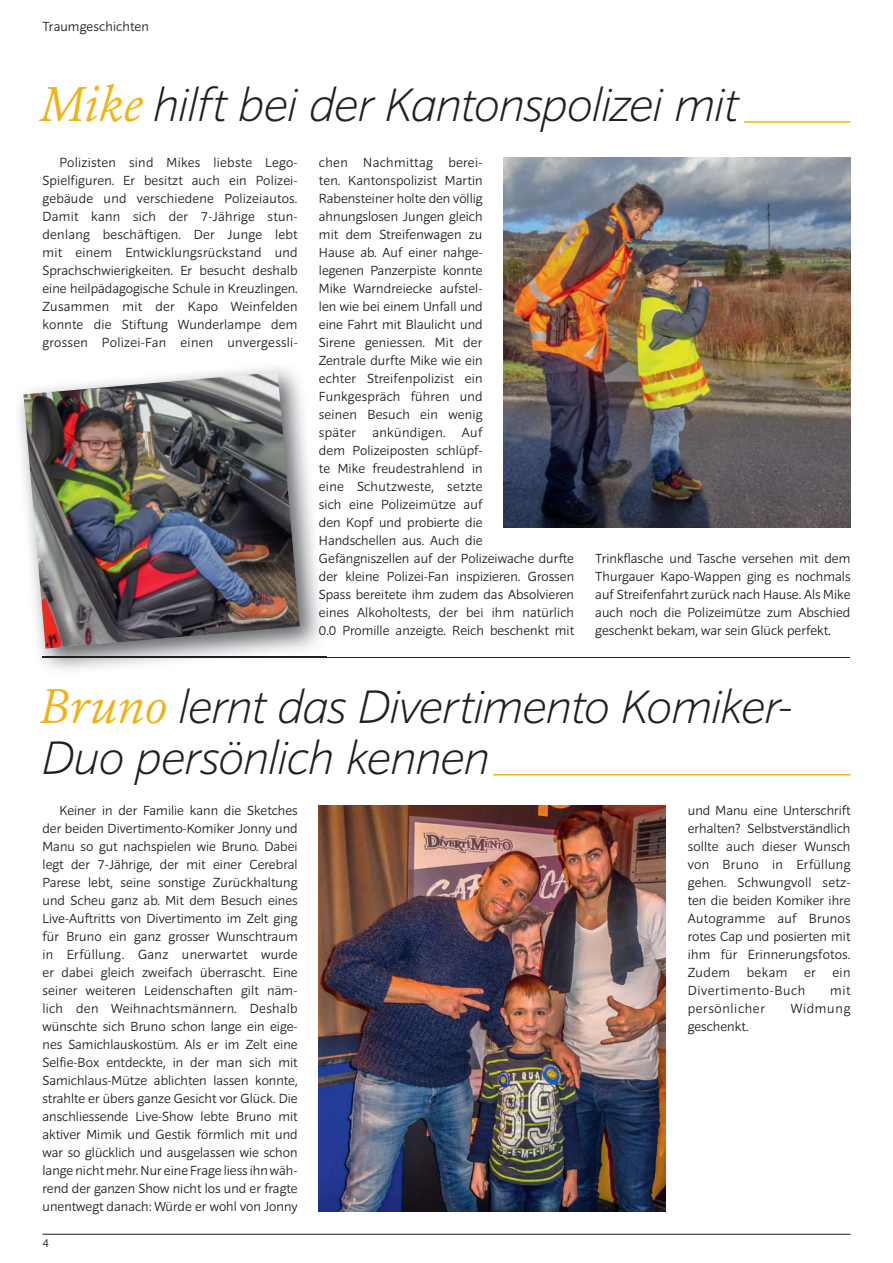
<style>
.page{position:relative;width:893px;height:1263px;background:#fff}
.page>*{position:absolute;margin:0;border:0;box-sizing:border-box;transform-origin:0 0}
.t1{font:italic 200 48px/51px "Sonus";letter-spacing:-.02em;color:#231f20}
.t2{font:300 13.5px/18px "Sonus";letter-spacing:.005em;color:#231f20;text-align:justify}
.t3{font:300 13.5px "Sonus";letter-spacing:.045em;color:#231f20}
.t4{font:300 12px "Sonus";color:#231f20}
.s1{font-family:"Erato";font-weight:300;color:#f0b316}
</style>
<div class="page">
<img style="left:504px;top:157px;width:346px;height:370px">
<hr style="left:43px;top:1234px;width:807px;height:1px;background:#231f20">
<hr style="left:744px;top:121px;width:106px;height:2px;background:#f0b316">
<hr style="left:43px;top:657px;width:807px;height:1px;background:#231f20">
<hr style="left:493px;top:774px;width:357px;height:1px;background:#f0b316">
<img style="left:19px;top:368px;width:307px;height:302px">
<img style="left:43px;top:657px;width:283px;height:1px">
<img style="left:23px;top:372px;width:277px;height:277px">
<img style="left:319px;top:805px;width:346px;height:407px">
<p class="t2" style="left:43px;top:17px;width:108px">Traumgeschichten</p>
<h1 class="t1" style="left:40px;top:79px;width:700px"><span class="s1">Mike</span> hilft bei der Kantonspolizei mit</h1>
<p class="t2" style="left:43px;top:153px;width:257px;text-indent:17px">Polizisten sind Mikes liebste Lego-Spielfiguren. Er besitzt auch ein Polizei&shy;gebäude und verschiedene Polizeiautos.<br>Damit kann sich der 7-Jährige stun&shy;denlang beschäftigen. Der Junge lebt mit einem Entwicklungsrückstand und Sprachschwierigkeiten. Er besucht deshalb eine heilpädagogische Schule in Kreuzlingen.<br>Zusammen mit der Kapo Weinfelden konnte die Stiftung Wunderlampe dem grossen Polizei-Fan einen unvergessli-</p>
<p class="t2" style="left:319px;top:153px;width:257px;text-align:left">chen Nachmittag berei-<br>ten. Kantonspolizist Martin<br>Rabensteiner holte den völlig<br>ahnungslosen Jungen gleich<br>mit dem Streifenwagen zu<br>Hause ab. Auf einer nahge-<br>legenen Panzerpiste konnte<br>Mike Warndreiecke aufstel-<br>len wie bei einem Unfall und<br>eine Fahrt mit Blaulicht und<br>Sirene geniessen. Mit der<br>Zentrale durfte Mike wie ein<br>echter Streifenpolizist ein<br>Funkgespräch führen und<br>seinen Besuch ein wenig<br>später ankündigen. Auf<br>dem Polizeiposten schlüpf-<br>te Mike freudestrahlend in<br>eine Schutzweste, setzte<br>sich eine Polizeimütze auf<br>den Kopf und probierte die<br>Handschellen aus. Auch die<br>Gefängniszellen auf der Polizeiwache durfte der kleine Polizei-Fan inspizieren. Grossen<br>Spass bereitete ihm zudem das Absolvieren eines Alkoholtests, der bei ihm natürlich<br>0.0 Promille anzeigte. Reich beschenkt mit</p>
<p class="t2" style="left:595px;top:549px;width:257px">Trinkflasche und Tasche versehen mit dem Thurgauer Kapo-Wappen ging es nochmals auf Streifenfahrt zurück nach Hause. Als Mike auch noch die Polizeimütze zum Abschied geschenkt bekam, war sein Glück perfekt.</p>
<h1 class="t1" style="left:39px;top:681px;width:754px"><span class="s1">Bruno</span> lernt das Divertimento Komiker-<br>Duo persönlich kennen</h1>
<p class="t2" style="left:43px;top:801px;width:257px;text-indent:17px">Keiner in der Familie kann die Sketches der beiden Divertimento-Komiker Jonny und Manu so gut nachspielen wie Bruno. Dabei legt der 7-Jährige, der mit einer Cerebral Parese lebt, seine sonstige Zurückhaltung und Scheu ganz ab. Mit dem Besuch eines Live-Auftritts von Divertimento im Zelt ging für Bruno ein ganz grosser Wunschtraum in Erfüllung. Ganz unerwartet wurde er dabei gleich zweifach überrascht. Eine seiner weiteren Leidenschaften gilt näm&shy;lich den Weihnachtsmännern. Deshalb wünschte sich Bruno schon lange ein eige&shy;nes Samichlauskostüm. Als er im Zelt eine Selfie-Box entdeckte, in der man sich mit Samichlaus-Mütze ablichten lassen konnte, strahlte er übers ganze Gesicht vor Glück. Die anschliessende Live-Show lebte Bruno mit aktiver Mimik und Gestik förmlich mit und war so glücklich und ausgelassen wie schon lange nicht mehr. Nur eine Frage liess ihn wäh&shy;rend der ganzen Show nicht los und er fragte unentwegt danach: Würde er wohl von Jonny</p>
<p class="t2" style="left:688px;top:801px;width:164px">und Manu eine Unterschrift erhalten? Selbstverständlich sollte auch dieser Wunsch von Bruno in Erfüllung gehen. Schwungvoll setz&shy;ten die beiden Komiker ihre Autogramme auf Brunos rotes Cap und posierten mit ihm für Erinnerungsfotos.<br>Zudem bekam er ein Divertimento-Buch</p>
<p class="t2" style="left:830px;top:981px;width:22px">mit</p>
<p class="t3" style="left:688px;top:1000px;width:79px">persönlicher</p>
<p class="t3" style="left:791px;top:1000px;width:61px">Widmung</p>
<p class="t2" style="left:688px;top:1017px;width:62px">geschenkt.</p>
<p class="t4" style="left:43px;top:1235px;width:8px">4</p>
</div>
